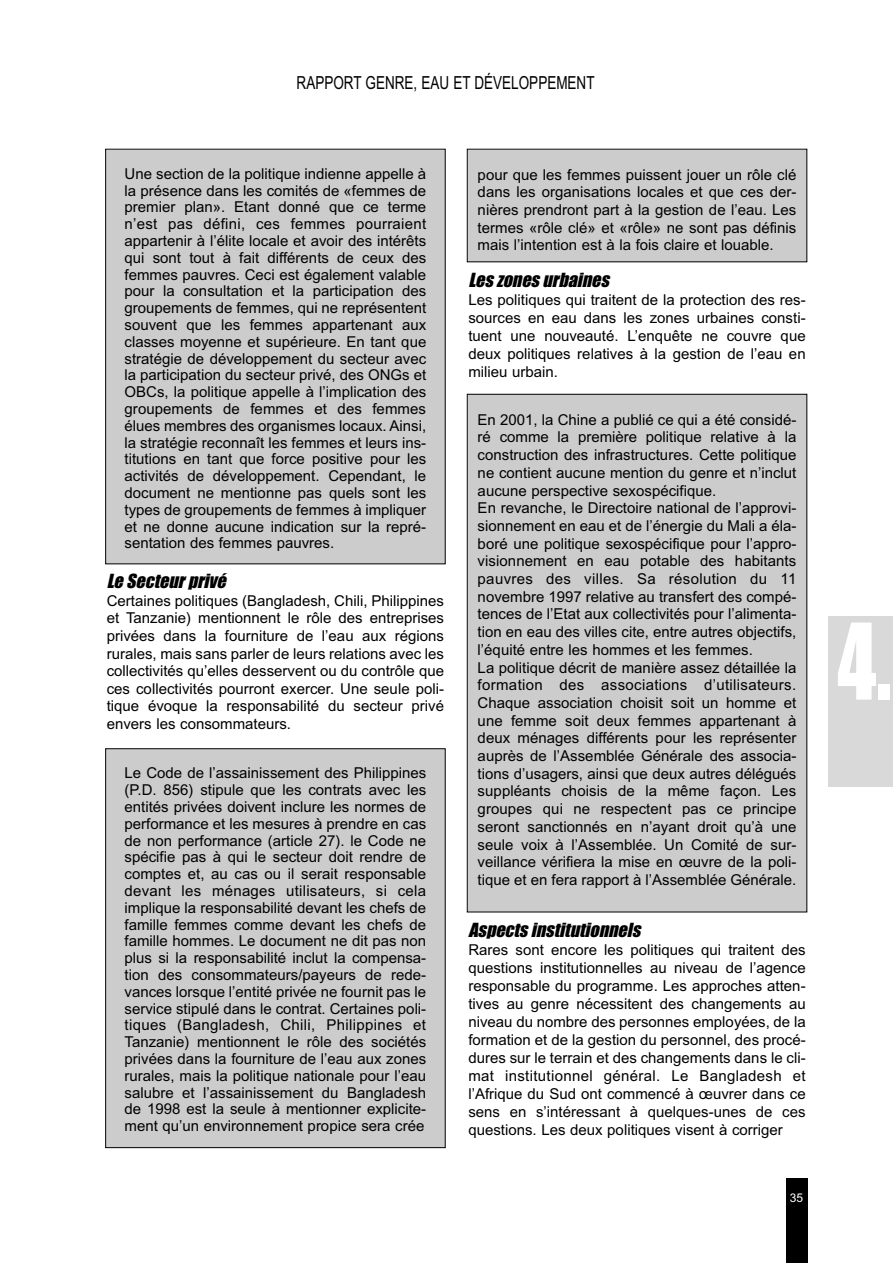
<style>
.page{position:relative;width:893px;height:1263px;background:#fff}
.page>*{position:absolute;margin:0;border:0;box-sizing:border-box;transform-origin:0 0}
.t1{font:97.5px "Impact";color:#fff;scale:.8 1}
.t2{font:italic 18px "Impact";color:#000}
.t3{font:18px "Arial";color:#000;scale:.75 1}
.t4{font:15px/16.8px "Arial";color:#000;text-align:justify}
.t5{font:12px "Arial";color:#fff}
</style>
<div class="page">
<div style="left:106px;top:150px;width:339px;height:414px;background:#ccc"></div>
<div style="left:106px;top:749px;width:339px;height:398px;background:#ccc"></div>
<div style="left:105px;top:748px;width:340px;height:400px;border:1px solid #000"></div>
<div style="left:467px;top:150px;width:339px;height:111px;background:#ccc"></div>
<div style="left:467px;top:395px;width:339px;height:517px;background:#ccc"></div>
<div style="left:786px;top:1178px;width:21px;height:84px;background:#000"></div>
<div style="left:828px;top:617px;width:64px;height:170px;background:#d9d9d9"></div>
<p class="t3" style="left:296px;top:76px;width:399px">RAPPORT GENRE, EAU ET DÉVELOPPEMENT</p>
<p class="t4" style="left:124px;top:167px;width:303px">Une section de la politique indienne appelle à la présence dans les comités de «femmes de premier plan». Etant donné que ce terme n’est pas défini, ces femmes pourraient appartenir à l’élite locale et avoir des intérêts qui sont tout à fait différents de ceux des femmes pauvres. Ceci est également valable pour la consultation et la participation des groupements de femmes, qui ne représentent souvent que les femmes appartenant aux classes moyenne et supérieure. En tant que stratégie de développement du secteur avec la participation du secteur privé, des ONGs et OBCs, la politique appelle à l’implication des groupements de femmes et des femmes élues membres des organismes locaux. Ainsi, la stratégie reconnaît les femmes et leurs ins&shy;titutions en tant que force positive pour les activités de développement. Cependant, le document ne mentionne pas quels sont les types de groupements de femmes à impliquer et ne donne aucune indication sur la repré&shy;sentation des femmes pauvres.</p>
<p class="t2" style="left:107px;top:575px;width:120px">Le Secteur privé</p>
<p class="t4" style="left:107px;top:593px;width:339px;line-height:17.5px">Certaines politiques (Bangladesh, Chili, Philippines et Tanzanie) mentionnent le rôle des entreprises privées dans la fourniture de l’eau aux régions rurales, mais sans parler de leurs relations avec les collectivités qu’elles desservent ou du contrôle que ces collectivités pourront exercer. Une seule poli&shy;tique évoque la responsabilité du secteur privé envers les consommateurs.</p>
<p class="t4" style="left:124px;top:766px;width:303px">Le Code de l’assainissement des Philippines (P.D. 856) stipule que les contrats avec les entités privées doivent inclure les normes de performance et les mesures à prendre en cas de non performance (article 27). le Code ne spécifie pas à qui le secteur doit rendre de comptes et, au cas ou il serait responsable devant les ménages utilisateurs, si cela implique la responsabilité devant les chefs de famille femmes comme devant les chefs de famille hommes. Le document ne dit pas non plus si la responsabilité inclut la compensa&shy;tion des consommateurs/payeurs de rede&shy;vances lorsque l’entité privée ne fournit pas le service stipulé dans le contrat. Certaines poli&shy;tiques (Bangladesh, Chili, Philippines et Tanzanie) mentionnent le rôle des sociétés privées dans la fourniture de l’eau aux zones rurales, mais la politique nationale pour l’eau salubre et l’assainissement du Bangladesh de 1998 est la seule à mentionner explicite&shy;ment qu’un environnement propice sera crée</p>
<p class="t4" style="left:477px;top:167px;width:320px;line-height:17.7px">pour que les femmes puissent jouer un rôle clé dans les organisations locales et que ces der&shy;nières prendront part à la gestion de l’eau. Les termes «rôle clé» et «rôle» ne sont pas définis mais l’intention est à la fois claire et louable.</p>
<p class="t2" style="left:468px;top:274px;width:145px">Les zones urbaines</p>
<p class="t4" style="left:468px;top:292px;width:339px;line-height:18px">Les politiques qui traitent de la protection des res&shy;sources en eau dans les zones urbaines consti&shy;tuent une nouveauté. L’enquête ne couvre que deux politiques relatives à la gestion de l’eau en milieu urbain.</p>
<p class="t4" style="left:477px;top:412px;width:320px;line-height:17.7px;text-align:left">En 2001, la Chine a publié ce qui a été considé&shy;ré comme la première politique relative à la construction des infrastructures. Cette politique ne contient aucune mention du genre et n’inclut aucune perspective sexospécifique.<br>En revanche, le Directoire national de l’approvi&shy;sionnement en eau et de l’énergie du Mali a éla&shy;boré une politique sexospécifique pour l’appro&shy;visionnement en eau potable des habitants pauvres des villes. Sa résolution du 11 novembre 1997 relative au transfert des compé&shy;tences de l’Etat aux collectivités pour l’alimenta&shy;tion en eau des villes cite, entre autres objectifs, l’équité entre les hommes et les femmes.<br>La politique décrit de manière assez détaillée la formation des associations d’utilisateurs.<br>Chaque association choisit soit un homme et une femme soit deux femmes appartenant à deux ménages différents pour les représenter auprès de l’Assemblée Générale des associa&shy;tions d’usagers, ainsi que deux autres délégués suppléants choisis de la même façon. Les groupes qui ne respectent pas ce principe seront sanctionnés en n’ayant droit qu’à une seule voix à l’Assemblée. Un Comité de sur&shy;veillance vérifiera la mise en œuvre de la poli&shy;tique et en fera rapport à l’Assemblée Générale.</p>
<p class="t2" style="left:468px;top:924px;width:176px">Aspects institutionnels</p>
<p class="t4" style="left:468px;top:942px;width:339px;line-height:18px">Rares sont encore les politiques qui traitent des questions institutionnelles au niveau de l’agence responsable du programme. Les approches atten&shy;tives au genre nécessitent des changements au niveau du nombre des personnes employées, de la formation et de la gestion du personnel, des procé&shy;dures sur le terrain et des changements dans le cli&shy;mat institutionnel général. Le Bangladesh et l’Afrique du Sud ont commencé à œuvrer dans ce sens en s’intéressant à quelques-unes de ces questions. Les deux politiques visent à corriger</p>
<p class="t5" style="left:789px;top:1194px;width:15px">35</p>
<h1 class="t1" style="left:837px;top:630px;width:68px">4.</h1>
</div>
